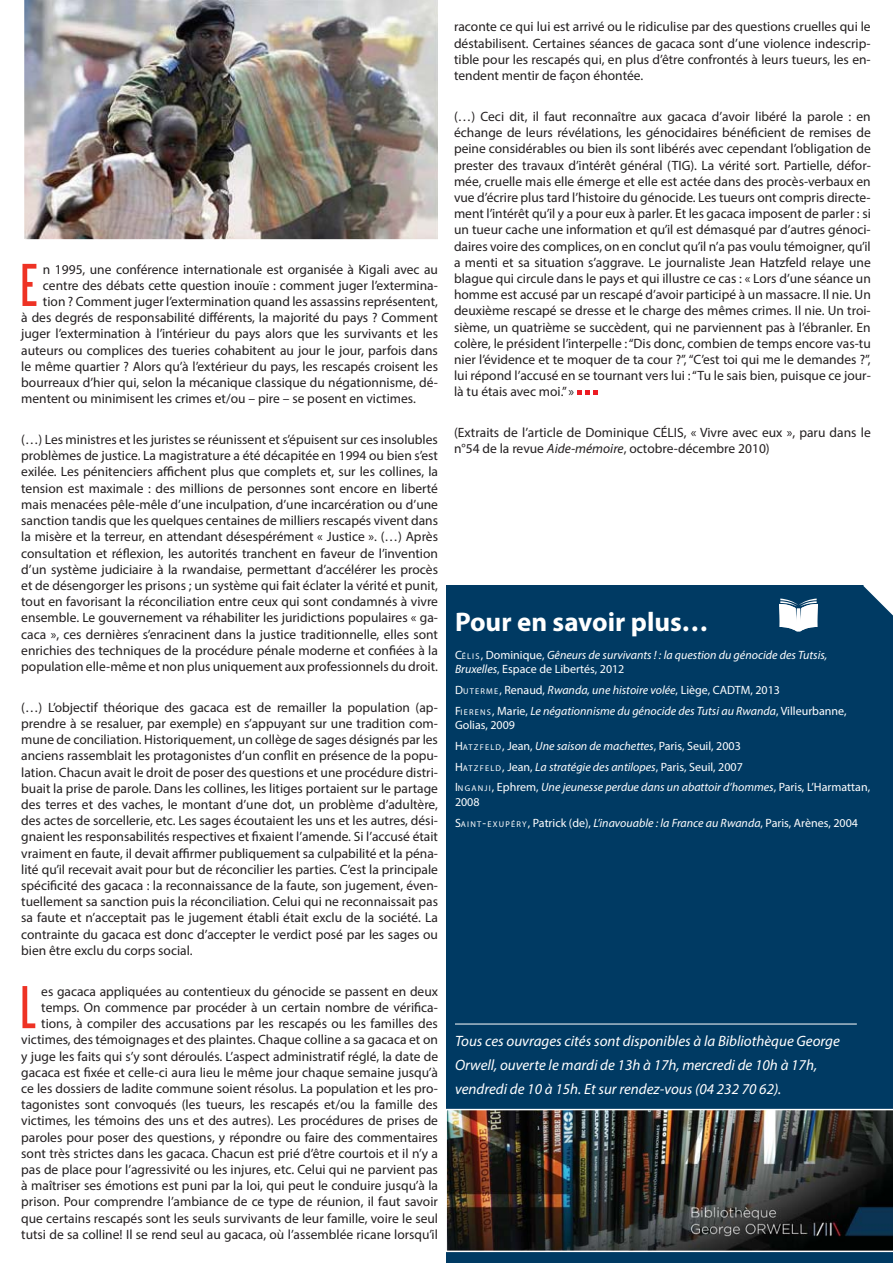
<style>
.page{position:relative;width:893px;height:1263px;background:#fff}
.page>*{position:absolute;margin:0;border:0;box-sizing:border-box;transform-origin:0 0}
.t1{font:58.5px "Libel Suit";color:#ee3224}
.t2{font:700 27px "Myriad Pro";color:#fff}
.t3{font:italic 15px/24px "Myriad Pro";color:#fff}
.t4{font:13.5px/16.2px "Myriad Pro";color:#231f20;text-align:justify}
.t5{font:12px/20.9px "Myriad Pro";color:#fff}
.t6{font:italic 12px/14.4px "Myriad Pro";color:#fff}
.s1{font-style:italic}
.s2{font-style:normal}
.s3{font-style:normal;font-size:8.4px}
.s4{font-size:8.4px}
.s5{font-style:inherit}
.s6{color:#003a63}
</style>
<div class="page">
<div style="left:446px;top:586px;width:447px;height:677px;background:#003a63"></div>
<svg style="left:779px;top:598px;width:39px;height:33px"></svg>
<svg style="left:577px;top:390px;width:21px;height:5px"></svg>
<img style="left:24px;top:0;width:414px;height:240px">
<hr style="left:455px;top:1024px;width:402px;height:1px;background:#fff">
<img style="left:446px;top:1109px;width:447px;height:143px">
<svg style="left:863px;top:585px;width:30px;height:30px"></svg>
<h1 class="t1" style="left:21px;top:256px;width:17px">E</h1>
<p class="t4" style="left:43px;top:262px;width:396px">n 1995, une conférence internationale est organisée à Kigali avec au</p>
<p class="t4" style="left:43px;top:278px;width:396px">centre des débats cette question inouïe : comment juger l’extermina-</p>
<p class="t4" style="left:43px;top:295px;width:397px">tion ? Comment juger l’extermination quand les assassins représentent,</p>
<p class="t4" style="left:21px;top:311px;width:418px">à des degrés de responsabilité différents, la majorité du pays ? Comment</p>
<p class="t4" style="left:21px;top:327px;width:418px">juger l’extermination à l’intérieur du pays alors que les survivants et les</p>
<p class="t4" style="left:21px;top:343px;width:418px">auteurs ou complices des tueries cohabitent au jour le jour, parfois dans</p>
<p class="t4" style="left:21px;top:359px;width:418px">le même quartier ? Alors qu’à l’extérieur du pays, les rescapés croisent les</p>
<p class="t4" style="left:21px;top:376px;width:418px">bourreaux d’hier qui, selon la mécanique classique du négationnisme, dé-</p>
<p class="t4" style="left:21px;top:392px;width:396px">mentent ou minimisent les crimes et/ou – pire – se posent en victimes.</p>
<p class="t4" style="left:21px;top:433px;width:418px">(…) Les ministres et les juristes se réunissent et s’épuisent sur ces insolubles problèmes de justice. La magistrature a été décapitée en 1994 ou bien s’est exilée. Les pénitenciers affichent plus que complets et, sur les collines, la tension est maximale : des millions de personnes sont encore en liberté mais menacées pêle-mêle d’une inculpation, d’une incarcération ou d’une sanction tandis que les quelques centaines de milliers rescapés vivent dans la misère et la terreur, en attendant désespérément « Justice ». (…) Après consultation et réflexion, les autorités tranchent en faveur de l’invention d’un système judiciaire à la rwandaise, permettant d’accélérer les procès et de désengorger les prisons ; un système qui fait éclater la vérité et punit, tout en favorisant la réconciliation entre ceux qui sont condamnés à vivre ensemble. Le gouvernement va réhabiliter les juridictions populaires « ga&shy;caca », ces dernières s’enracinent dans la justice traditionnelle, elles sont enrichies des techniques de la procédure pénale moderne et confiées à la population elle-même et non plus uniquement aux professionnels du droit.</p>
<p class="t4" style="left:21px;top:701px;width:418px">(…) L’objectif théorique des gacaca est de remailler la population (ap&shy;prendre à se resaluer, par exemple) en s’appuyant sur une tradition com&shy;mune de conciliation. Historiquement, un collège de sages désignés par les anciens rassemblait les protagonistes d’un conflit en présence de la popu&shy;lation. Chacun avait le droit de poser des questions et une procédure distri&shy;buait la prise de parole. Dans les collines, les litiges portaient sur le partage des terres et des vaches, le montant d’une dot, un problème d’adultère, des actes de sorcellerie, etc. Les sages écoutaient les uns et les autres, dési&shy;gnaient les responsabilités respectives et fixaient l’amende. Si l’accusé était vraiment en faute, il devait affirmer publiquement sa culpabilité et la péna&shy;lité qu’il recevait avait pour but de réconcilier les parties. C’est la principale spécificité des gacaca : la reconnaissance de la faute, son jugement, éven&shy;tuellement sa sanction puis la réconciliation. Celui qui ne reconnaissait pas sa faute et n’acceptait pas le jugement établi était exclu de la société. La contrainte du gacaca est donc d’accepter le verdict posé par les sages ou bien être exclu du corps social.</p>
<h1 class="t1" style="left:21px;top:978px;width:16px">L</h1>
<p class="t4" style="left:21px;top:984px;width:418px;text-align:right">es gacaca appliquées au contentieux du génocide se passent en deux temps. On commence par procéder à un certain nombre de vérifica&shy;tions, à compiler des accusations par les rescapés ou les familles des victimes, des témoignages et des plaintes. Chaque colline a sa gacaca et on y juge les faits qui s’y sont déroulés. L’aspect administratif réglé, la date de gacaca est fixée et celle-ci aura lieu le même jour chaque semaine jusqu’à ce les dossiers de ladite commune soient résolus. La population et les pro&shy;tagonistes sont convoqués (les tueurs, les rescapés et/ou la famille des victimes, les témoins des uns et des autres). Les procédures de prises de paroles pour poser des questions, y répondre ou faire des commentaires sont très strictes dans les gacaca. Chacun est prié d’être courtois et il n’y a pas de place pour l’agressivité ou les injures, etc. Celui qui ne parvient pas à maîtriser ses émotions est puni par la loi, qui peut le conduire jusqu’à la prison. Pour comprendre l’ambiance de ce type de réunion, il faut savoir que certains rescapés sont les seuls survivants de leur famille, voire le seul tutsi de sa colline! Il se rend seul au gacaca, où l’assemblée ricane lorsqu’il</p>
<p class="t4" style="left:454px;top:20px;width:418px">raconte ce qui lui est arrivé ou le ridiculise par des questions cruelles qui le déstabilisent. Certaines séances de gacaca sont d’une violence indescrip&shy;tible pour les rescapés qui, en plus d’être confrontés à leurs tueurs, les en&shy;tendent mentir de façon éhontée.</p>
<p class="t4" style="left:454px;top:110px;width:418px">(…) Ceci dit, il faut reconnaître aux gacaca d’avoir libéré la parole : en échange de leurs révélations, les génocidaires bénéficient de remises de peine considérables ou bien ils sont libérés avec cependant l’obligation de prester des travaux d’intérêt général (TIG). La vérité sort. Partielle, défor&shy;mée, cruelle mais elle émerge et elle est actée dans des procès-verbaux en vue d’écrire plus tard l’histoire du génocide. Les tueurs ont compris directe&shy;ment l’intérêt qu’il y a pour eux à parler. Et les gacaca imposent de parler : si un tueur cache une information et qu’il est démasqué par d’autres génoci&shy;daires voire des complices, on en conclut qu’il n’a pas voulu témoigner, qu’il a menti et sa situation s’aggrave. Le journaliste Jean Hatzfeld relaye une blague qui circule dans le pays et qui illustre ce cas : « Lors d’une séance un homme est accusé par un rescapé d’avoir participé à un massacre. Il nie. Un deuxième rescapé se dresse et le charge des mêmes crimes. Il nie. Un troi&shy;sième, un quatrième se succèdent, qui ne parviennent pas à l’ébranler. En colère, le président l’interpelle : “Dis donc, combien de temps encore vas-tu nier l’évidence et te moquer de ta cour ?”, “C’est toi qui me le demandes ?”, lui répond l’accusé en se tournant vers lui : “Tu le sais bien, puisque ce jour&shy;là tu étais avec moi.” »</p>
<p class="t4" style="left:454px;top:426px;width:418px">(Extraits de l’article de Dominique CÉLIS, « Vivre avec eux », paru dans le n°54 de la revue <span class="s1">Aide-mémoire</span>, octobre-décembre 2010)</p>
<h2 class="t2" style="left:455px;top:606px;width:255px">Pour en savoir plus…</h2>
<p class="t6" style="left:455px;top:649px;width:374px"><span class="s2">C</span><span class="s3">ÉLIS</span> <span class="s2">, Dominique,</span> Gêneurs de survivants ! : la question du génocide des Tutsis,<br>Bruxelles<span class="s2">, Espace de Libertés, 2012</span></p>
<p class="t6" style="left:455px;top:681px;width:393px;line-height:20.9px"><span class="s2">D</span><span class="s3">UTERME</span> <span class="s2">, Renaud,</span> Rwanda, une histoire volée<span class="s2">, Liège, CADTM, 2013<br>F</span><span class="s3">IERENS</span> <span class="s2">, Marie,</span> Le négationnisme du génocide des Tutsi au Rwanda<span class="s2">, Villeurbanne,</span></p>
<p class="t5" style="left:455px;top:716px;width:417px">Golias, 2009<br>H<span class="s4">ATZFELD</span>, Jean, <span class="s1">Une saison de machettes</span>, Paris, Seuil, 2003<br>H<span class="s4">ATZFELD</span>, Jean, <span class="s1">La stratégie des antilopes</span>, Paris, Seuil, 2007<br>I<span class="s4">NGANJI</span> , Ephrem, <span class="s1">Une jeunesse perdue dans un abattoir d’hommes</span>, Paris, L’Harmattan,</p>
<p class="t5" style="left:455px;top:792px;width:404px">2008<br>S<span class="s4">AINT</span> <span class="s5">-</span> <span class="s4">EXUPÉRY</span> , Patrick (de), <span class="s1">L’inavouable : la France au Rwanda</span>, Paris, Arènes, 2004</p>
<p class="t3" style="left:455px;top:1030px;width:386px">Tous ces ouvrages cités sont disponibles à la Bibliothèque George<br>Orwell, ouverte le mardi de 13h à 17h, mercredi de 10h à 17h, vendredi de 10 à 15h. Et sur rendez-vous (04 232 70 62). <span class="s6">Liège, 1</span><sup>er</sup></p>
</div>
